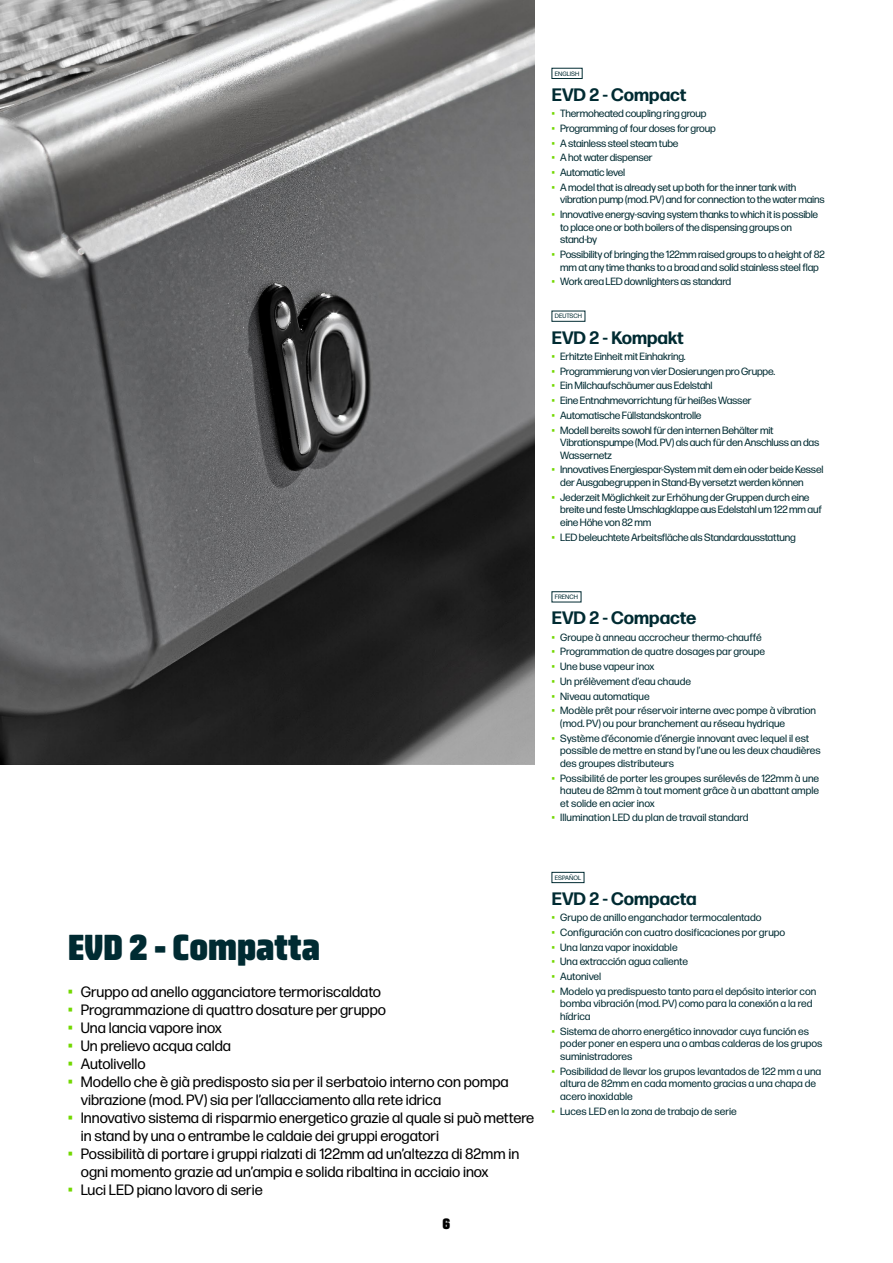
<style>
.page{position:relative;width:893px;height:1263px;background:#fff}
.page>*{position:absolute;margin:0;border:0;box-sizing:border-box;transform-origin:0 0}
.t1{font:36px "Wega Sans";color:#002b32}
.t2{font:700 18px "Forma DJR Text";color:#002b32}
.t3{font:15px/18px "Forma DJR Text";color:#000}
.t4{font:15px "Wega Sans";color:#000}
.t5{font:10.5px/12.6px "Forma DJR Text";letter-spacing:-.02em;color:#002b32}
.t6{font:10.5px/12.6px "Forma DJR Text";color:#002b32}
.t7{font:6.3px "Forma DJR Text";color:#002b32}
.s1{font-size:12px;color:#72d800}
.s2{font-size:18px;color:#72d800}
</style>
<div class="page">
<img style="left:0;top:0;width:535px;height:764px">
<div style="left:552px;top:68px;width:30px;height:11px;border:1px solid #002b32"></div>
<div style="left:552px;top:872px;width:32px;height:11px;border:1px solid #002b32"></div>
<p class="t7" style="left:555px;top:69px;width:26px">ENGLISH</p>
<h2 class="t2" style="left:552px;top:83px;width:136px">EVD 2 - Compact</h2>
<p class="t5" style="left:552px;top:107px;width:156px"><span class="s1">•</span> Thermoheated coupling ring group</p>
<p class="t5" style="left:552px;top:122px;width:165px"><span class="s1">•</span> Programming of four doses for group</p>
<p class="t5" style="left:552px;top:136px;width:128px"><span class="s1">•</span> A stainless steel steam tube</p>
<p class="t5" style="left:552px;top:151px;width:102px"><span class="s1">•</span> A hot water dispenser</p>
<p class="t5" style="left:552px;top:166px;width:75px"><span class="s1">•</span> Automatic level</p>
<p class="t5" style="left:560px;top:180px;width:266px;text-indent:-9px"><span class="s1">•</span> A model that is already set up both for the inner tank with vibration pump (mod. PV) and for connection to the water mains</p>
<p class="t5" style="left:560px;top:208px;width:259px;text-indent:-9px"><span class="s1">•</span> Innovative energy-saving system thanks to which it is possible to place one or both boilers of the dispensing groups on stand-by</p>
<p class="t5" style="left:552px;top:248px;width:275px;text-align:center"><span class="s1">•</span> Possibility of bringing the 122mm raised groups to a height of 82 mm at any time thanks to a broad and solid stainless steel flap</p>
<p class="t5" style="left:552px;top:275px;width:181px"><span class="s1">•</span> Work area LED downlighters as standard</p>
<p class="t7" style="left:555px;top:312px;width:29px">DEUTSCH</p>
<h2 class="t2" style="left:552px;top:326px;width:134px">EVD 2 - Kompakt</h2>
<p class="t5" style="left:552px;top:350px;width:135px"><span class="s1">•</span> Erhitzte Einheit mit Einhakring.</p>
<p class="t5" style="left:552px;top:364px;width:225px"><span class="s1">•</span> Programmierung von vier Dosierungen pro Gruppe.</p>
<p class="t5" style="left:552px;top:379px;width:162px"><span class="s1">•</span> Ein Milchaufschäumer aus Edelstahl</p>
<p class="t5" style="left:552px;top:394px;width:201px"><span class="s1">•</span> Eine Entnahmevorrichtung für heißes Wasser</p>
<p class="t5" style="left:552px;top:408px;width:151px"><span class="s1">•</span> Automatische Füllstandskontrolle</p>
<p class="t5" style="left:560px;top:423px;width:261px;text-indent:-9px"><span class="s1">•</span> Modell bereits sowohl für den internen Behälter mit<br>Vibrationspumpe (Mod. PV) als auch für den Anschluss an das<br>Wassernetz</p>
<p class="t5" style="left:560px;top:463px;width:265px;text-indent:-9px"><span class="s1">•</span> Innovatives Energiespar-System mit dem ein oder beide Kessel der Ausgabegruppen in Stand-By versetzt werden können</p>
<p class="t5" style="left:560px;top:490px;width:263px;text-indent:-9px"><span class="s1">•</span> Jederzeit Möglichkeit zur Erhöhung der Gruppen durch eine breite und feste Umschlagklappe aus Edelstahl um 122 mm auf eine Höhe von 82 mm</p>
<p class="t5" style="left:552px;top:530px;width:246px"><span class="s1">•</span> LED beleuchtete Arbeitsfläche als Standardausstattung</p>
<p class="t7" style="left:555px;top:593px;width:25px">FRENCH</p>
<h2 class="t2" style="left:552px;top:606px;width:146px">EVD 2 - Compacte</h2>
<p class="t6" style="left:552px;top:630px;width:211px"><span class="s1">•</span> Groupe à anneau accrocheur thermo-chauffé</p>
<p class="t6" style="left:552px;top:645px;width:215px"><span class="s1">•</span> Programmation de quatre dosages par groupe</p>
<p class="t6" style="left:552px;top:660px;width:104px"><span class="s1">•</span> Une buse vapeur inox</p>
<p class="t6" style="left:552px;top:674px;width:141px"><span class="s1">•</span> Un prélèvement d’eau chaude</p>
<p class="t6" style="left:552px;top:689px;width:100px"><span class="s1">•</span> Niveau automatique</p>
<p class="t6" style="left:560px;top:704px;width:257px;text-indent:-9px"><span class="s1">•</span> Modèle prêt pour réservoir interne avec pompe à vibration (mod. PV) ou pour branchement au réseau hydrique</p>
<p class="t6" style="left:560px;top:731px;width:262px;text-indent:-9px"><span class="s1">•</span> Système d’économie d’énergie innovant avec lequel il est possible de mettre en stand by l’une ou les deux chaudières des groupes distributeurs</p>
<p class="t5" style="left:560px;top:771px;width:260px;text-align:justify;text-indent:-9px"><span class="s1">•</span> Possibilité de porter les groupes surélevés de 122mm à une hauteu de 82mm à tout moment grâce à un abattant ample et solide en acier inox</p>
<p class="t6" style="left:552px;top:811px;width:198px"><span class="s1">•</span> Illumination LED du plan de travail standard</p>
<h1 class="t1" style="left:68px;top:924px;width:254px">EVD 2 - Compatta</h1>
<h3 class="t3" style="left:68px;top:982px;width:315px"><span class="s2">•</span> Gruppo ad anello agganciatore termoriscaldato</h3>
<h3 class="t3" style="left:68px;top:1000px;width:320px"><span class="s2">•</span> Programmazione di quattro dosature per gruppo</h3>
<h3 class="t3" style="left:68px;top:1018px;width:155px"><span class="s2">•</span> Una lancia vapore inox</h3>
<h3 class="t3" style="left:68px;top:1036px;width:164px"><span class="s2">•</span> Un prelievo acqua calda</h3>
<h3 class="t3" style="left:68px;top:1054px;width:79px"><span class="s2">•</span> Autolivello</h3>
<h3 class="t3" style="left:81px;top:1072px;width:429px;text-indent:-13px"><span class="s2">•</span> Modello che è già predisposto sia per il serbatoio interno con pompa vibrazione (mod. PV) sia per l’allacciamento alla rete idrica</h3>
<h3 class="t3" style="left:81px;top:1108px;width:455px;text-indent:-13px"><span class="s2">•</span> Innovativo sistema di risparmio energetico grazie al quale si può mettere in stand by una o entrambe le caldaie dei gruppi erogatori</h3>
<h3 class="t3" style="left:81px;top:1144px;width:440px;text-indent:-13px"><span class="s2">•</span> Possibilità di portare i gruppi rialzati di 122mm ad un’altezza di 82mm in ogni momento grazie ad un’ampia e solida ribaltina in acciaio inox</h3>
<h3 class="t3" style="left:68px;top:1180px;width:196px"><span class="s2">•</span> Luci LED piano lavoro di serie</h3>
<h3 class="t4" style="left:442px;top:1214px;width:9px">6</h3>
<p class="t7" style="left:555px;top:873px;width:28px">ESPAÑOL</p>
<h2 class="t2" style="left:552px;top:887px;width:146px">EVD 2 - Compacta</h2>
<p class="t6" style="left:552px;top:911px;width:211px"><span class="s1">•</span> Grupo de anillo enganchador termocalentado</p>
<p class="t6" style="left:552px;top:926px;width:235px"><span class="s1">•</span> Configuración con cuatro dosificaciones por grupo</p>
<p class="t6" style="left:552px;top:940px;width:127px"><span class="s1">•</span> Una lanza vapor inoxidable</p>
<p class="t6" style="left:552px;top:955px;width:138px"><span class="s1">•</span> Una extracción agua caliente</p>
<p class="t6" style="left:552px;top:970px;width:51px"><span class="s1">•</span> Autonivel</p>
<p class="t6" style="left:560px;top:984px;width:257px;text-indent:-9px"><span class="s1">•</span> Modelo ya predispuesto tanto para el depósito interior con bomba vibración (mod. PV) como para la conexión a la red hídrica</p>
<p class="t6" style="left:560px;top:1024px;width:264px;text-indent:-9px"><span class="s1">•</span> Sistema de ahorro energético innovador cuya función es poder poner en espera una o ambas calderas de los grupos suministradores</p>
<p class="t6" style="left:560px;top:1064px;width:262px;text-indent:-9px"><span class="s1">•</span> Posibilidad de llevar los grupos levantados de 122 mm a una altura de 82mm en cada momento gracias a una chapa de acero inoxidable</p>
<p class="t6" style="left:552px;top:1104px;width:187px"><span class="s1">•</span> Luces LED en la zona de trabajo de serie</p>
</div>
